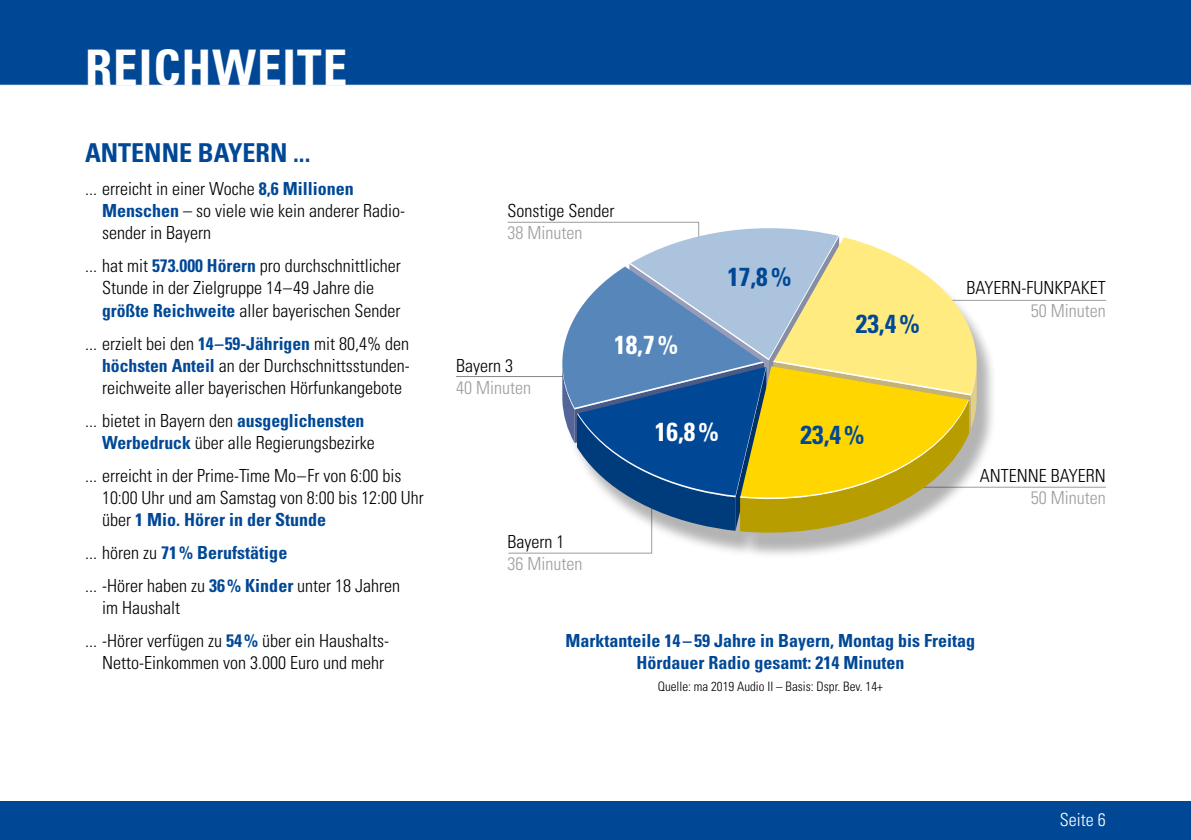
<style>
.page{position:relative;width:1191px;height:840px;background:#fff}
.page>*{position:absolute;margin:0;border:0;box-sizing:border-box;transform-origin:0 0}
.t1{font:700 condensed 49px "Univers";letter-spacing:.02em;color:#fff}
.t2{font:700 condensed 26px "Univers";color:#004896}
.t3{font:700 condensed 26px "Univers";color:#fff}
.t4{font:300 condensed 18px/22px "Univers";color:#000}
.t5{font:700 condensed 18px/22px "Univers";color:#004896;text-align:center}
.t6{font:300 condensed 18px "Univers";color:#9c9d9d}
.t7{font:300 condensed 18px "Univers";color:#fff}
.t8{font:300 condensed 13px "Univers";color:#000}
.s1{font-weight:700;color:#004896}
</style>
<div class="page">
<div style="left:0;top:0;width:1191px;height:86px;background:#004896"></div>
<div style="left:0;top:800px;width:1191px;height:39px;background:#004896"></div>
<hr style="left:896px;top:300px;width:210px;height:1px;background:#9c9d9d">
<hr style="left:891px;top:486px;width:215px;height:1px;background:#9c9d9d">
<hr style="left:456px;top:376px;width:111px;height:1px;background:#878786">
<div style="left:564px;top:236px;width:433px;height:322px;background:#000;opacity:.3"></div>
<svg style="left:507px;top:221px;width:469px;height:333px"></svg>
<h1 class="t1" style="left:85px;top:38px;width:264px">REICHWEITE</h1>
<h2 class="t2" style="left:85px;top:137px;width:227px">ANTENNE BAYERN ...</h2>
<p class="t4" style="left:102px;top:178px;width:303px;text-indent:-17px">... erreicht in einer Woche <span class="s1">8,6 Millionen<br>Menschen</span> – so viele wie kein anderer Radio&shy;sender in Bayern</p>
<p class="t4" style="left:102px;top:255px;width:300px;text-indent:-17px">... hat mit <span class="s1">573.000 Hörern</span> pro durchschnittlicher<br>Stunde in der Zielgruppe 14–49 Jahre die <span class="s1">größte Reichweite</span> aller bayerischen Sender</p>
<p class="t4" style="left:102px;top:332px;width:309px;text-align:justify;text-indent:-17px">... erzielt bei den <span class="s1">14–59-Jährigen</span> mit 80,4% den <span class="s1">höchsten Anteil</span> an der Durchschnittsstunden&shy;reichweite aller bayerischen Hörfunkangebote</p>
<p class="t4" style="left:102px;top:409px;width:274px;text-indent:-17px">... bietet in Bayern den <span class="s1">ausgeglichensten<br>Werbedruck</span> über alle Regierungsbezirke</p>
<p class="t4" style="left:102px;top:464px;width:323px;text-indent:-17px">... erreicht in der Prime-Time Mo–Fr von 6:00 bis<br>10:00 Uhr und am Samstag von 8:00 bis 12:00 Uhr über <span class="s1">1 Mio. Hörer in der Stunde</span></p>
<p class="t4" style="left:85px;top:535px;width:317px;line-height:33px">... hören zu <span class="s1">71% Berufstätige<br></span>... -Hörer haben zu <span class="s1">36% Kinder</span> unter 18 Jahren</p>
<p class="t4" style="left:85px;top:590px;width:306px;line-height:33px;text-indent:17px">im Haushalt<br>... -Hörer verfügen zu <span class="s1">54%</span> über ein Haushalts-</p>
<p class="t4" style="left:102px;top:651px;width:283px">Netto-Einkommen von 3.000 Euro und mehr</p>
<p class="t4" style="left:507px;top:200px;width:108px">Sonstige Sender</p>
<p class="t6" style="left:507px;top:222px;width:76px">38 Minuten</p>
<p class="t4" style="left:456px;top:354px;width:58px">Bayern 3</p>
<p class="t6" style="left:456px;top:376px;width:76px">40 Minuten</p>
<h2 class="t3" style="left:614px;top:329px;width:65px">18,7%</h2>
<h2 class="t2" style="left:727px;top:261px;width:65px">17,8%</h2>
<h2 class="t2" style="left:856px;top:307px;width:65px">23,4%</h2>
<p class="t4" style="left:507px;top:530px;width:58px">Bayern 1</p>
<p class="t6" style="left:507px;top:552px;width:76px">36 Minuten</p>
<h2 class="t3" style="left:655px;top:415px;width:65px">16,8%</h2>
<h2 class="t2" style="left:800px;top:418px;width:65px">23,4%</h2>
<p class="t4" style="left:966px;top:277px;width:141px">BAYERN-FUNKPAKET</p>
<p class="t6" style="left:1031px;top:299px;width:76px">50 Minuten</p>
<p class="t4" style="left:980px;top:464px;width:127px">ANTENNE BAYERN</p>
<p class="t6" style="left:1031px;top:486px;width:76px">50 Minuten</p>
<p class="t5" style="left:565px;top:629px;width:411px">Marktanteile 14 –59 Jahre in Bayern, Montag bis Freitag<br>Hördauer Radio gesamt: 214 Minuten</p>
<p class="t8" style="left:658px;top:678px;width:227px">Quelle: ma 2019 Audio II – Basis: Dspr. Bev. 14+</p>
<p class="t7" style="left:1060px;top:808px;width:47px">Seite 6</p>
</div>
